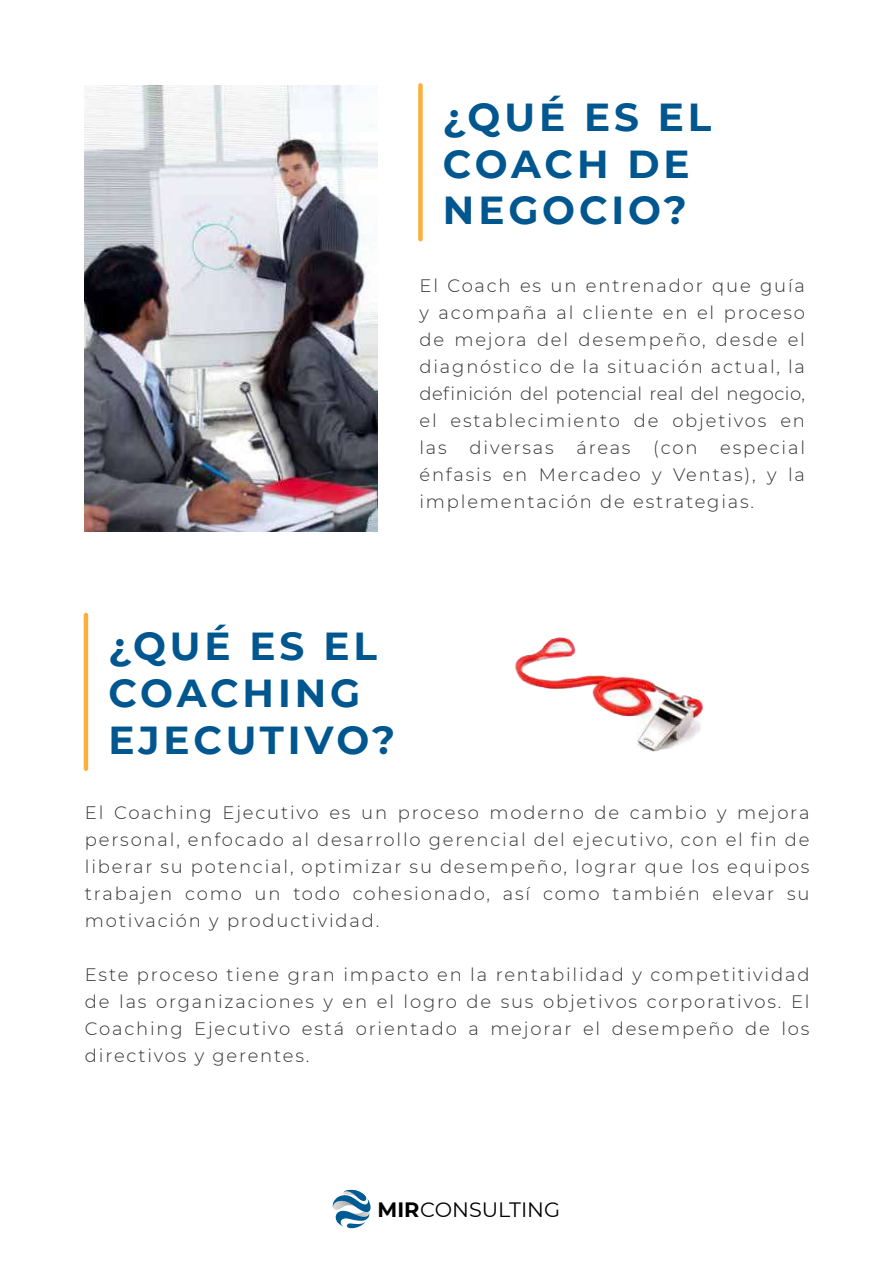
<style>
.page{position:relative;width:893px;height:1263px;background:#fff}
.page>*{position:absolute;margin:0;border:0;box-sizing:border-box;transform-origin:0 0}
.t1{font:700 39px/46.8px "Montserrat";letter-spacing:.1em;color:#00578f}
.t2{font:20.7px "Montserrat";color:#000}
.t3{font:300 18px/27px "Montserrat";letter-spacing:.1em;color:#333;text-align:justify}
.s1{font-weight:700}
</style>
<div class="page">
<svg style="left:333px;top:1190px;width:38px;height:38px"></svg>
<div style="left:418px;top:85px;width:5px;height:154px;background:#fbb03b"></div>
<hr style="left:84px;top:615px;width:4px;height:154px;background:#fbb03b">
<img style="left:85px;top:85px;width:292px;height:447px">
<img style="left:515px;top:637px;width:188px;height:115px">
<h1 class="t1" style="left:443px;top:92px;width:270px">¿QUÉ ES EL<br>COACH DE<br>NEGOCIO?</h1>
<p class="t3" style="left:419px;top:272px;width:387px">El Coach es un entrenador que guía y acompaña al cliente en el proceso de mejora del desempeño, desde el diagnóstico de la situación actual, la definición del potencial real del negocio, el establecimiento de objetivos en las</p>
<p class="t3" style="left:419px;top:434px;width:387px;text-indent:301px">especial énfasis en Mercadeo y Ventas), y la implementación de estrategias.</p>
<p class="t3" style="left:470px;top:434px;width:86px">diversas</p>
<p class="t3" style="left:576px;top:434px;width:56px">áreas</p>
<p class="t3" style="left:653px;top:434px;width:46px">(con</p>
<h1 class="t1" style="left:108px;top:621px;width:288px">¿QUÉ ES EL<br>COACHING<br>EJECUTIVO?</h1>
<p class="t3" style="left:85px;top:798px;width:726px">El Coaching Ejecutivo es un proceso moderno de cambio y mejora personal, enfocado al desarrollo gerencial del ejecutivo, con el fin de liberar su potencial, optimizar su desempeño, lograr que los equipos trabajen como un todo cohesionado, así como también elevar su motivación y productividad.</p>
<p class="t3" style="left:85px;top:960px;width:726px">Este proceso tiene gran impacto en la rentabilidad y competitividad de las organizaciones y en el logro de sus objetivos corporativos. El Coaching Ejecutivo está orientado a mejorar el desempeño de los directivos y gerentes.</p>
<p class="t2" style="left:378px;top:1195px;width:184px"><span class="s1">MIR</span>CONSULTING</p>
</div>
